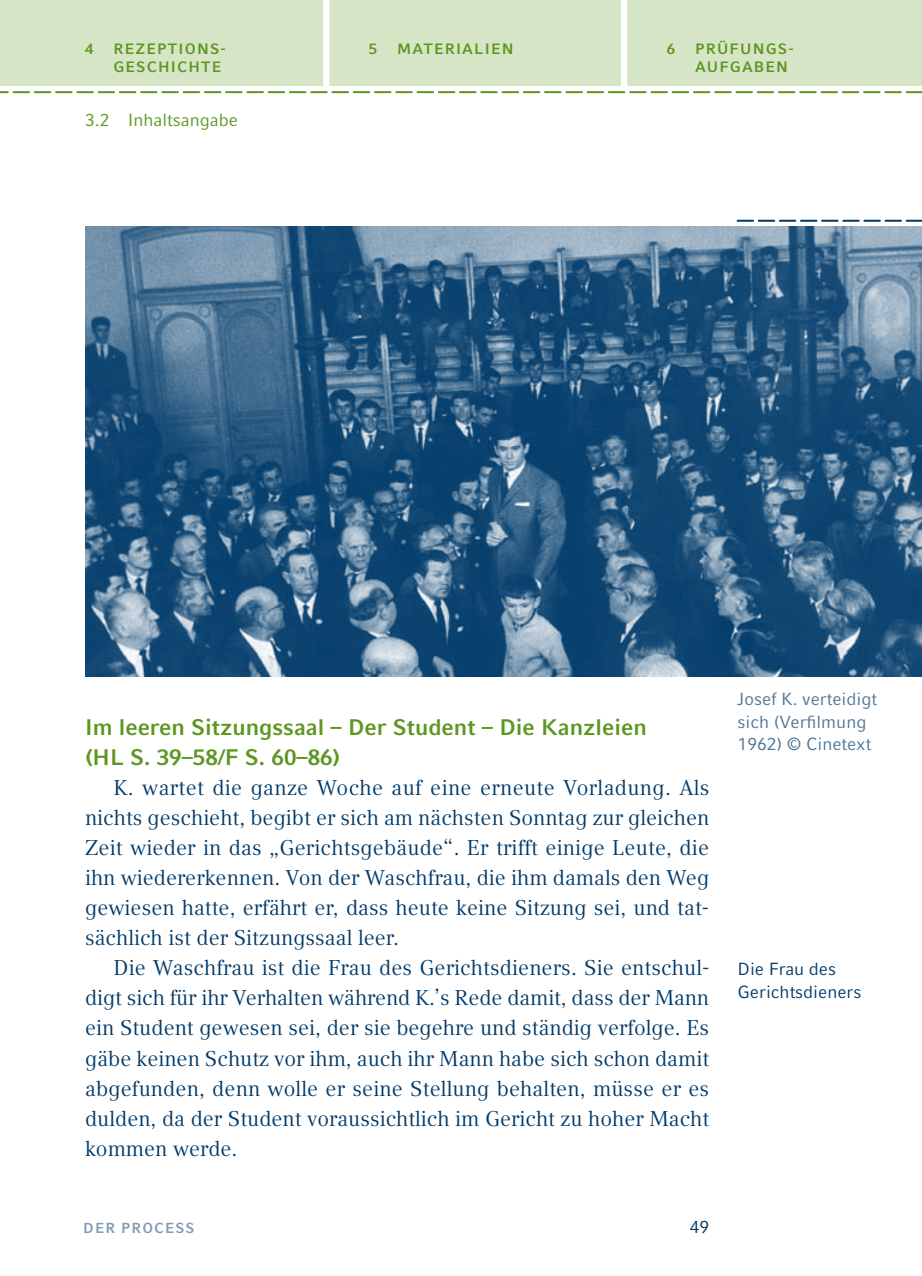
<style>
.page{position:relative;width:922px;height:1276px;background:#fff}
.page>*{position:absolute;margin:0;border:0;box-sizing:border-box;transform-origin:0 0}
.t1{font:700 22.5px/30px "Compatil Fact LT Pro";color:#5e9621}
.t2{font:21.25px/30px "Compatil Text LT Pro";color:#003a69;text-align:justify}
.t3{font:17.5px/22.5px "Compatil Fact LT Pro";color:#4d7596}
.t4{font:17.5px/22.5px "Compatil Fact LT Pro";color:#003a69}
.t5{font:17.5px "Compatil Fact LT Pro";color:#5e9621}
.t6{font:700 15px/18.8px "Compatil Fact LT Pro";letter-spacing:.08em;color:#5e9621}
.t7{font:700 14.5px "Compatil Fact LT Pro";color:#809cb4}
</style>
<div class="page">
<img style="left:85px;top:227px;width:836px;height:450px">
<svg style="left:737px;top:220px;width:184px;height:2px"></svg>
<div style="left:0;top:0;width:921px;height:85px;background:#d7e5c7"></div>
<div style="left:323px;top:0;width:6px;height:86px;background:#fff"></div>
<div style="left:620px;top:0;width:7px;height:88px;background:#fff"></div>
<svg style="left:0;top:91px;width:921px;height:2px;background:#86b059"></svg>
<p class="t6" style="left:113px;top:39px;width:113px;text-indent:44px">PTIONS-<br>GESCH ICHTE</p>
<p class="t6" style="left:369px;top:39px;width:26px">5 MA</p>
<p class="t6" style="left:423px;top:39px;width:92px">TERIALIEN</p>
<p class="t6" style="left:666px;top:39px;width:10px">6</p>
<p class="t6" style="left:695px;top:39px;width:99px">PRÜFUNGS-<br>AUFGABE</p>
<p class="t6" style="left:85px;top:39px;width:23px">4 REZE</p>
<p class="t6" style="left:776px;top:58px;width:13px">N</p>
<p class="t5" style="left:85px;top:110px;width:154px">3.2 Inhaltsangabe</p>
<p class="t3" style="left:737px;top:688px;width:141px">Josef K. verteidigt sich (Verfilmung<br>1962) © Cinetext</p>
<p class="t1" style="left:85px;top:712px;width:563px">I M LEEREN SITZUNGSSAAL – DER STUDENT – DIE KANZLEIEN (HL S. 39–58/F S. 60–86)</p>
<p class="t2" style="left:85px;top:773px;width:625px;text-indent:28px">K. wartet die ganze Woche auf eine erneute Vorladung. Als nichts geschieht, begibt er sich am nächsten Sonntag zur gleichen Zeit wieder in das „Gerichtsgebäude“. Er trifft einige Leute, die ihn wiedererkennen. Von der Waschfrau, die ihm damals den Weg gewiesen hatte, erfährt er, dass heute keine Sitzung sei, und tat&shy;sächlich ist der Sitzungssaal leer.</p>
<p class="t2" style="left:85px;top:953px;width:626px;text-indent:28px">Die Waschfrau ist die Frau des Gerichtsdieners. Sie entschul&shy;digt sich für ihr Verhalten während K.’s Rede damit, dass der Mann ein Student gewesen sei, der sie begehre und ständig verfolge. Es gäbe keinen Schutz vor ihm, auch ihr Mann habe sich schon damit abgefunden, denn wolle er seine Stellung behalten, müsse er es dulden, da der Student voraussichtlich im Gericht zu hoher Macht kommen werde.</p>
<p class="t4" style="left:737px;top:958px;width:125px">Die Frau des<br>Gerichtsdieners</p>
<p class="t7" style="left:83px;top:1219px;width:113px">DER PROCESS</p>
<p class="t4" style="left:689px;top:1216px;width:21px">49</p>
</div>
